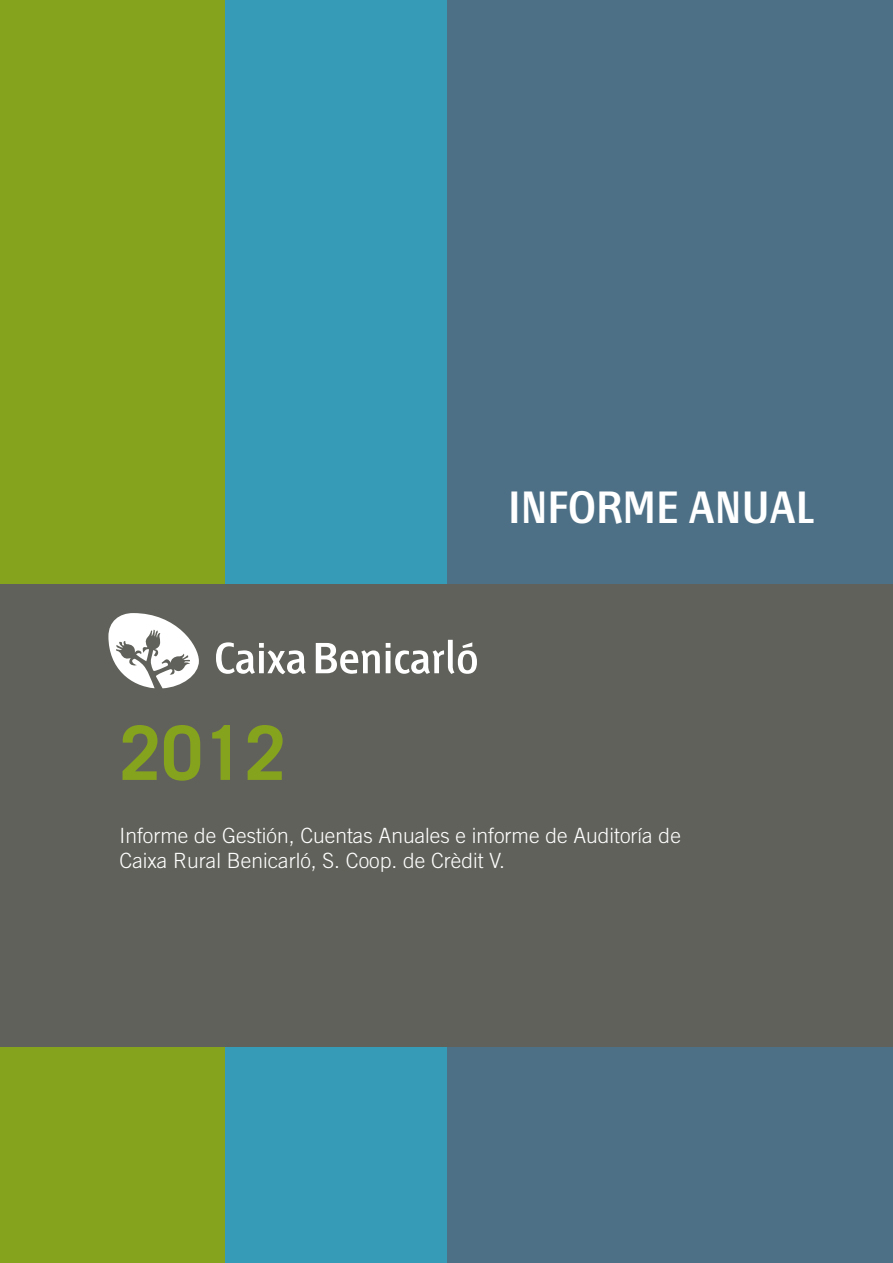
<style>
.page{position:relative;width:893px;height:1263px;background:#fff}
.page>*{position:absolute;margin:0;border:0;box-sizing:border-box;transform-origin:0 0}
.t1{font:700 75px "Trade Gothic LT";color:#86a31e}
.t2{font:600 45px "Fontana ND Cc Os F";color:#fff}
.t3{font:300 21px/25.2px "Trade Gothic LT";color:#fff}
</style>
<div class="page">
<div style="left:446px;top:0;width:447px;height:1263px;background:#4d7086"></div>
<div style="left:224px;top:0;width:222px;height:1263px;background:#369bb7"></div>
<div style="left:0;top:0;width:224px;height:1263px;background:#86a31e"></div>
<div style="left:0;top:584px;width:893px;height:462px;background:#61615b"></div>
<svg style="left:216px;top:642px;width:90px;height:32px"></svg>
<svg style="left:316px;top:643px;width:64px;height:31px"></svg>
<svg style="left:386px;top:640px;width:91px;height:34px"></svg>
<svg style="left:108px;top:613px;width:91px;height:75px"></svg>
<h1 class="t1" style="left:120px;top:707px;width:168px">2012</h1>
<h2 class="t2" style="left:508px;top:486px;width:308px">INFORME ANUAL</h2>
<p class="t3" style="left:120px;top:823px;width:563px">Informe de Gestión, Cuentas Anuales e informe de Auditoría de<br>Caixa Rural Benicarló, S. Coop. de Crèdit V.</p>
</div>
